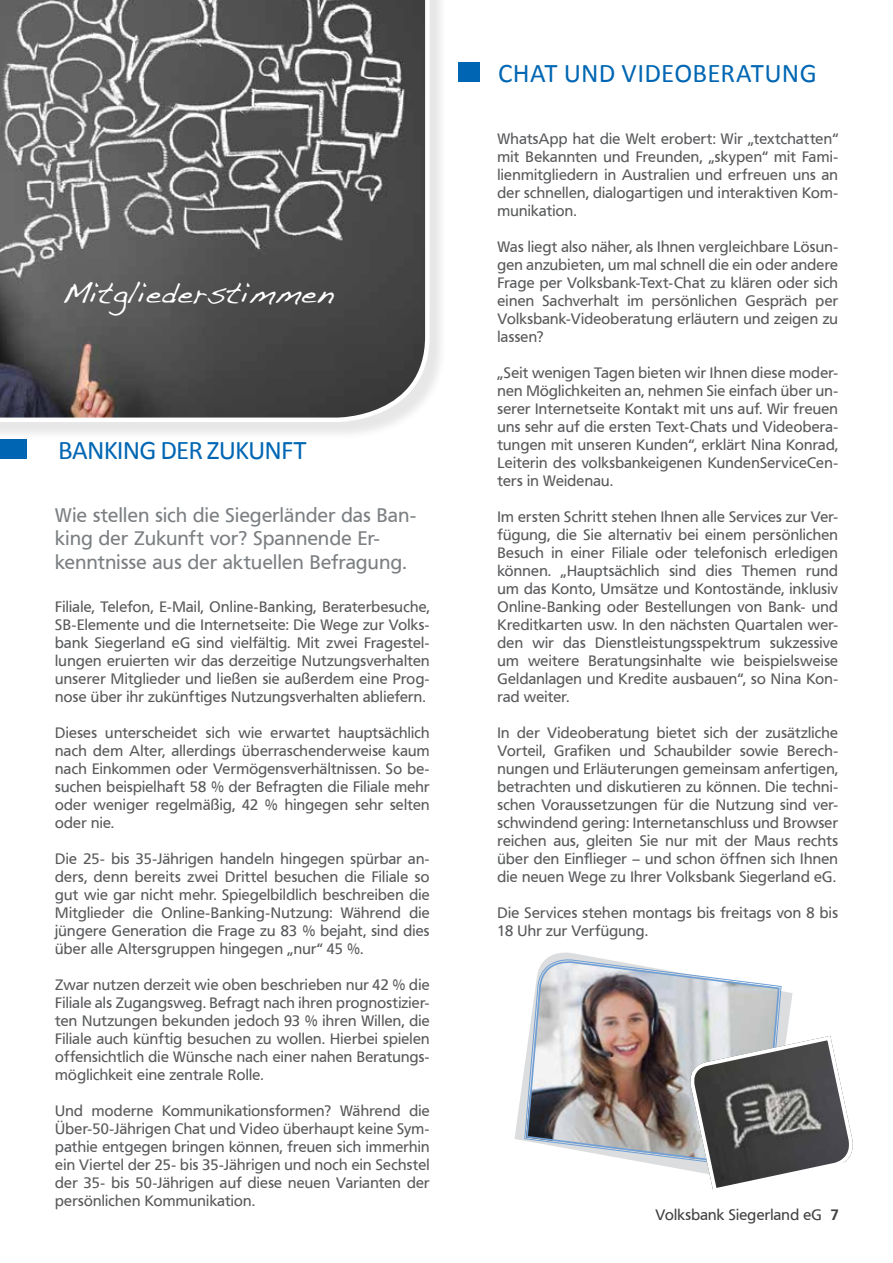
<style>
.page{position:relative;width:893px;height:1263px;background:#fff}
.page>*{position:absolute;margin:0;border:0;box-sizing:border-box;transform-origin:0 0}
.t1{font:27px "Calibri";letter-spacing:.005em;color:#0066b3}
.t2{font:27px "Calibri";letter-spacing:-.03em;color:#0066b3}
.t3{font:27px "Dakota";color:#fff}
.t4{font:19.5px/23.4px "Frutiger VR";letter-spacing:.02em;color:#7c8083}
.t5{font:15px/18px "Frutiger VR";letter-spacing:.02em;color:#58595b;text-align:justify}
.t6{font:15px "Frutiger VR";letter-spacing:.02em;color:#414042}
.s1{font-weight:700}
</style>
<div class="page">
<div style="left:0;top:0;width:448px;height:440px;background:#000;opacity:.1"></div>
<svg style="left:0;top:0;width:432px;height:424px;background:#646464"></svg>
<svg style="left:514px;top:952px;width:279px;height:218px"></svg>
<svg style="left:524px;top:958px;width:258px;height:208px"></svg>
<img style="left:525px;top:960px;width:255px;height:204px">
<svg style="left:689px;top:1033px;width:164px;height:157px"></svg>
<div style="left:0;top:440px;width:27px;height:19px;background:#0066b3"></div>
<div style="left:458px;top:62px;width:21px;height:20px;background:#0066b3"></div>
<h1 class="t3" style="left:62px;top:276px;width:273px">Mitgliederstimmen</h1>
<h1 class="t2" style="left:58px;top:433px;width:250px">BANKING DER ZUKUNFT</h1>
<h2 class="t4" style="left:55px;top:504px;width:362px">Wie stellen sich die Siegerländer das Ban&shy;king der Zukunft vor? Spannende Er&shy;kenntnisse aus der aktuellen Befragung.</h2>
<p class="t5" style="left:55px;top:598px;width:376px">Filiale, Telefon, E-Mail, Online-Banking, Beraterbesuche, SB-Elemente und die Internetseite: Die Wege zur Volks&shy;bank Siegerland eG sind vielfältig. Mit zwei Fragestel&shy;lungen eruierten wir das derzeitige Nutzungsverhalten unserer Mitglieder und ließen sie außerdem eine Prog&shy;nose über ihr zukünftiges Nutzungsverhalten abliefern.</p>
<p class="t5" style="left:55px;top:724px;width:376px">Dieses unterscheidet sich wie erwartet hauptsächlich nach dem Alter, allerdings überraschenderweise kaum nach Einkommen oder Vermögensverhältnissen. So be&shy;suchen beispielhaft 58 % der Befragten die Filiale mehr oder weniger regelmäßig, 42 % hingegen sehr selten oder nie.</p>
<p class="t5" style="left:55px;top:850px;width:376px">Die 25- bis 35-Jährigen handeln hingegen spürbar an&shy;ders, denn bereits zwei Drittel besuchen die Filiale so gut wie gar nicht mehr. Spiegelbildlich beschreiben die Mitglieder die Online-Banking-Nutzung: Während die jüngere Generation die Frage zu 83 % bejaht, sind dies über alle Altersgruppen hingegen „nur“ 45 %.</p>
<p class="t5" style="left:55px;top:976px;width:376px">Zwar nutzen derzeit wie oben beschrieben nur 42 % die Filiale als Zugangsweg. Befragt nach ihren prognostizier&shy;ten Nutzungen bekunden jedoch 93 % ihren Willen, die Filiale auch künftig besuchen zu wollen. Hierbei spielen offensichtlich die Wünsche nach einer nahen Beratungs&shy;möglichkeit eine zentrale Rolle.</p>
<p class="t5" style="left:55px;top:1102px;width:376px">Und moderne Kommunikationsformen? Während die Über-50-Jährigen Chat und Video überhaupt keine Sym&shy;pathie entgegen bringen können, freuen sich immerhin ein Viertel der 25- bis 35-Jährigen und noch ein Sechstel der 35- bis 50-Jährigen auf diese neuen Varianten der persönlichen Kommunikation.</p>
<h1 class="t1" style="left:498px;top:56px;width:155px">CHAT UND VIDEOBERA</h1>
<h1 class="t1" style="left:751px;top:56px;width:63px">TUNG</h1>
<p class="t5" style="left:497px;top:130px;width:342px">WhatsApp hat die Welt erobert: Wir „textchatten“ mit Bekannten und Freunden, „skypen“ mit Fami&shy;lienmitgliedern in Australien und erfreuen uns an der schnellen, dialogartigen und interaktiven Kom&shy;munikation.</p>
<p class="t5" style="left:497px;top:238px;width:342px">Was liegt also näher, als Ihnen vergleichbare Lösun&shy;gen anzubieten, um mal schnell die ein oder andere Frage per Volksbank-Text-Chat zu klären oder sich einen Sachverhalt im persönlichen Gespräch per Volksbank-Videoberatung erläutern und zeigen zu lassen?</p>
<p class="t5" style="left:497px;top:364px;width:342px">„Seit wenigen Tagen bieten wir Ihnen diese moder&shy;nen Möglichkeiten an, nehmen Sie einfach über un&shy;serer Internetseite Kontakt mit uns auf. Wir freuen uns sehr auf die ersten Text-Chats und Videobera&shy;tungen mit unseren Kunden“, erklärt Nina Konrad, Leiterin des volksbankeigenen KundenServiceCen&shy;ters in Weidenau.</p>
<p class="t5" style="left:497px;top:508px;width:342px">Im ersten Schritt stehen Ihnen alle Services zur Ver&shy;fügung, die Sie alternativ bei einem persönlichen Besuch in einer Filiale oder telefonisch erledigen können. „Hauptsächlich sind dies Themen rund um das Konto, Umsätze und Kontostände, inklusiv Online-Banking oder Bestellungen von Bank- und Kreditkarten usw. In den nächsten Quartalen wer&shy;den wir das Dienstleistungsspektrum sukzessive um weitere Beratungsinhalte wie beispielsweise Geldanlagen und Kredite ausbauen“, so Nina Kon&shy;rad weiter.</p>
<p class="t5" style="left:497px;top:724px;width:342px">In der Videoberatung bietet sich der zusätzliche Vorteil, Grafiken und Schaubilder sowie Berech&shy;nungen und Erläuterungen gemeinsam anfertigen, betrachten und diskutieren zu können. Die techni&shy;schen Voraussetzungen für die Nutzung sind ver&shy;schwindend gering: Internetanschluss und Browser reichen aus, gleiten Sie nur mit der Maus rechts über den Einflieger – und schon öffnen sich Ihnen die neuen Wege zu Ihrer Volksbank Siegerland eG.</p>
<p class="t5" style="left:497px;top:904px;width:342px">Die Services stehen montags bis freitags von 8 bis<br>18 Uhr zur Verfügung.</p>
<p class="t6" style="left:655px;top:1206px;width:185px">Volksbank Siegerland eG <span class="s1">7</span></p>
</div>
